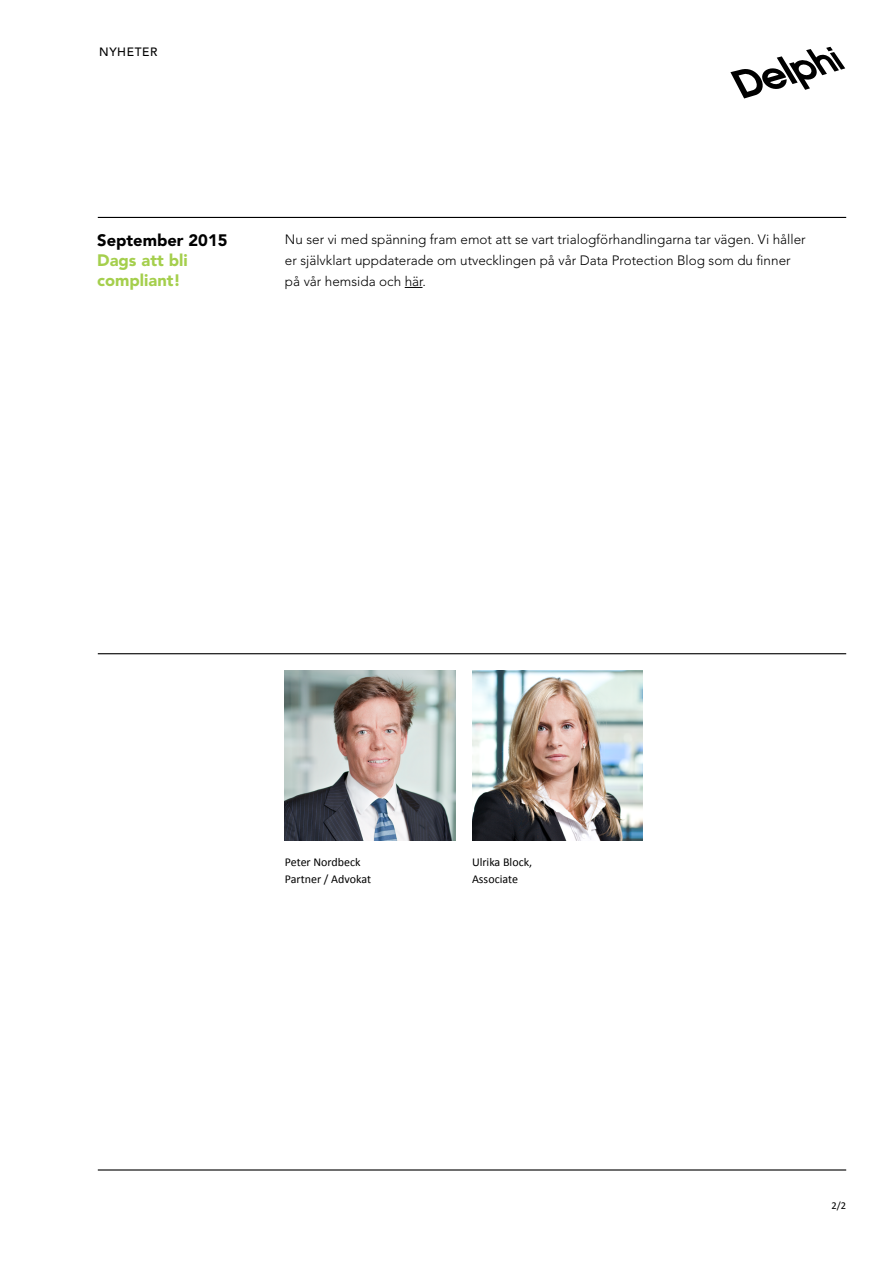
<style>
.page{position:relative;width:893px;height:1263px;background:#fff}
.page>*{position:absolute;margin:0;border:0;box-sizing:border-box;transform-origin:0 0}
.t1{font:900 16.5px/19.8px "Avenir LT Std";color:#a5cf4d}
.t2{font:900 16.5px "Avenir LT Std";color:#000}
.t3{font:300 13.5px/21px "Avenir LT Std";color:#000}
.t4{font:12px/16.5px "Calibri";color:#000}
.t5{font:500 12px "Avenir LT Std";letter-spacing:.05em;color:#000}
.t6{font:10.5px "Calibri";color:#000}
</style>
<div class="page">
<svg style="left:730px;top:47px;width:115px;height:51px"></svg>
<svg style="left:405px;top:287px;width:17px;height:1px"></svg>
<hr style="left:98px;top:1169px;width:748px;height:1px;background:#000">
<hr style="left:98px;top:217px;width:748px;height:1px;background:#000">
<hr style="left:98px;top:653px;width:748px;height:1px;background:#000">
<img style="left:285px;top:670px;width:170px;height:170px">
<img style="left:472px;top:670px;width:170px;height:170px">
<p class="t5" style="left:99px;top:45px;width:60px">NYHETER</p>
<p class="t2" style="left:97px;top:231px;width:132px">September 2015</p>
<p class="t1" style="left:97px;top:250px;width:92px">Dags att bli compliant!</p>
<p class="t3" style="left:285px;top:229px;width:522px">Nu ser vi med spänning fram emot att se vart trialogförhandlingarna tar vägen. Vi håller er självklart uppdaterade om utvecklingen på vår Data Protection Blog som du finner på vår hemsida och här.</p>
<p class="t4" style="left:285px;top:854px;width:88px">Peter Nordbeck<br>Partner / Advokat</p>
<p class="t4" style="left:472px;top:854px;width:62px">Ulrika Block,<br>Associate</p>
<p class="t6" style="left:831px;top:1199px;width:16px">2/2</p>
</div>
